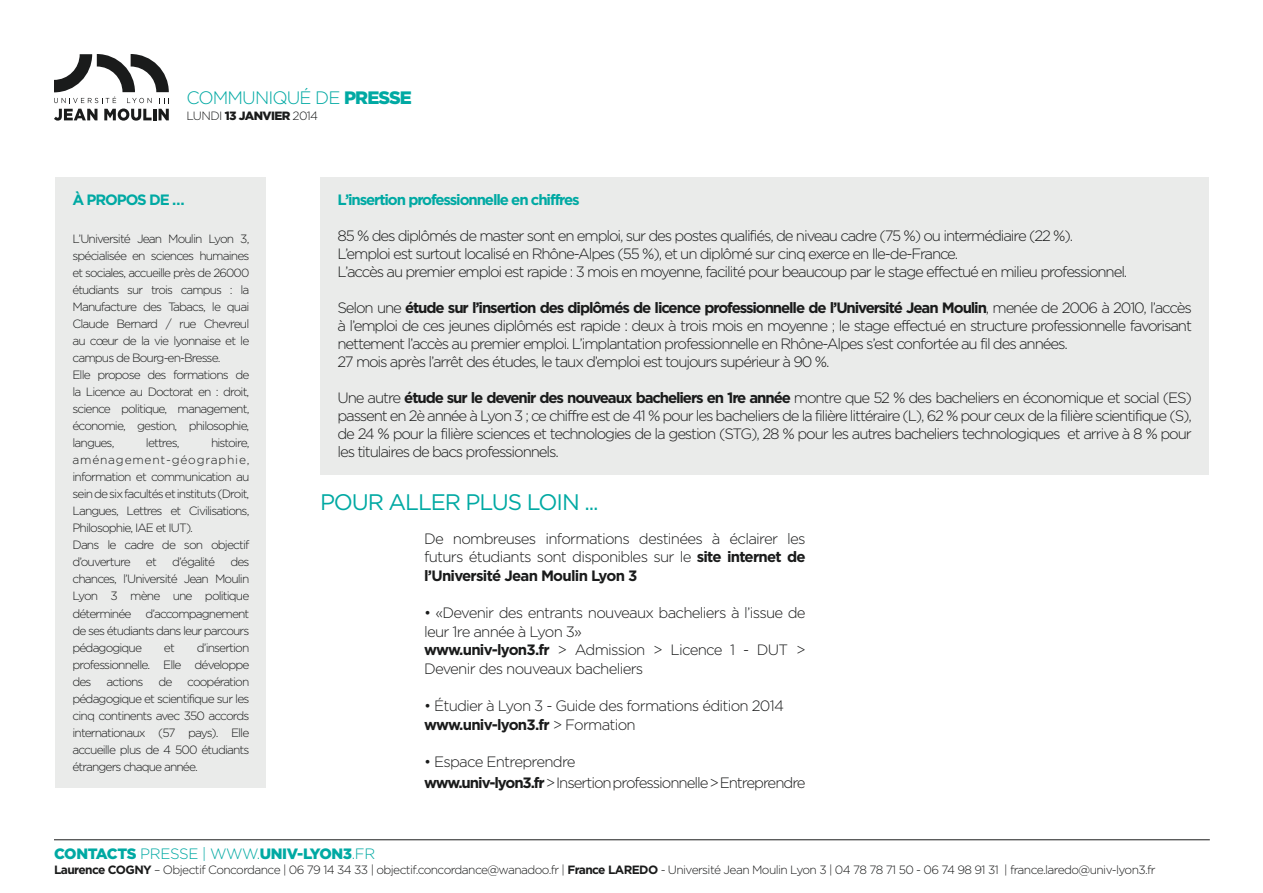
<style>
.page{position:relative;width:1263px;height:893px;background:#fff}
.page>*{position:absolute;margin:0;border:0;box-sizing:border-box;transform-origin:0 0}
.Sous-titre{font:22.5px "Gotham";letter-spacing:-.05em;color:#00a9a3}
.t1{font:300 18px "Gotham";letter-spacing:-.05em;color:#00a9a3}
.Texte{font:300 15px/18px "Gotham";letter-spacing:-.075em;color:#1a1b1b;text-align:justify}
.Texte-2{font:300 15px/18.6px "Gotham";letter-spacing:-.05em;color:#1a1b1b}
.t2{font:700 15px "Gotham";letter-spacing:-.075em;color:#00a9a3}
.t3{font:900 15px "Gotham";letter-spacing:-.025em;color:#00a9a3}
.Texte-3{font:700 15px "Gotham";letter-spacing:-.05em;color:#1a1b1b}
.Texte-4{font:300 12px/17.1px "Gotham";letter-spacing:-.075em;color:#1a1b1b;text-align:justify}
.Texte-5{font:300 12px "Gotham";letter-spacing:-.05em;color:#1a1b1b}
.Texte-6{font:300 11.85px "Gotham";letter-spacing:-.075em;color:#1a1b1b}
.s1{font-weight:900}
.s2{font-size:11.85px}
.s3{font-size:12px}
.s4{font-weight:700}
.s5{font-weight:300}
</style>
<div class="page">
<hr style="left:54px;top:839px;width:1156px;height:1px;background:#1a1b1b">
<svg style="left:54px;top:54px;width:115px;height:49px"></svg>
<svg style="left:54px;top:109px;width:43px;height:12px"></svg>
<svg style="left:104px;top:109px;width:65px;height:12px"></svg>
<div style="left:56px;top:177px;width:210px;height:611px;background:#eaebea"></div>
<div style="left:320px;top:177px;width:889px;height:297px;background:#eaebea"></div>
<p class="t1" style="left:186px;top:87px;width:227px">COMMUNIQUÉ DE <span class="s1">PRESSE</span></p>
<p class="Texte-5" style="left:186px;top:109px;width:133px">LUNDI <span class="s1">13 JANVIER</span> 2014</p>
<p class="t2" style="left:73px;top:191px;width:114px">À PROPOS DE …</p>
<p class="Texte-4" style="left:73px;top:230px;width:178px">L’Université Jean Moulin Lyon 3, spécialisée en sciences humaines et sociales, accueille près de <span class="s2">26000</span></p>
<p class="Texte-6" style="left:73px;top:283px;width:178px">étudiants sur trois campus : <span class="s3">la</span></p>
<p class="Texte-4" style="left:73px;top:298px;width:178px">Manufacture des Tabacs, le quai Claude Bernard / rue Chevreul au cœur de la vie lyonnaise et le campus de Bourg-en-Bresse.</p>
<p class="Texte-4" style="left:73px;top:366px;width:178px">Elle propose des formations de la Licence au Doctorat en : droit, science politique, management, économie, gestion, philosophie, langues,</p>
<p class="Texte-4" style="left:73px;top:434px;width:178px;text-indent:138px">histoire, aménagement-géographie, information et communication au sein de six facultés et instituts (Droit, Langues, Lettres et Civilisations, Philosophie, IAE et IUT).</p>
<p class="Texte-4" style="left:73px;top:536px;width:178px">Dans le cadre de son objectif d’ouverture</p>
<p class="Texte-4" style="left:146px;top:434px;width:35px">lettres,</p>
<p class="Texte-4" style="left:73px;top:553px;width:178px;text-indent:158px">des chances, l’Université Jean Moulin Lyon 3 mène une politique déterminée d’accompagnement de ses étudiants dans leur parcours pédagogique</p>
<p class="Texte-4" style="left:146px;top:553px;width:12px">et</p>
<p class="Texte-4" style="left:172px;top:553px;width:45px">d’égalité</p>
<p class="Texte-4" style="left:73px;top:639px;width:178px;text-indent:124px">d’insertion professionnelle. Elle développe des actions de coopération pédagogique et scientifique sur les cinq continents avec 350 accords internationaux (57 pays). Elle accueille plus de 4 500 étudiants étrangers chaque année.</p>
<p class="Texte-4" style="left:164px;top:639px;width:12px">et</p>
<p class="t2" style="left:337px;top:191px;width:244px">L’insertion professionnelle en chiffres</p>
<p class="Texte" style="left:337px;top:227px;width:737px">85 % des diplômés de master sont en emploi, sur des postes qualifiés, de niveau cadre (75 %) ou intermédiaire (22 %).</p>
<p class="Texte" style="left:337px;top:245px;width:622px">L’emploi est surtout localisé en Rhône-Alpes (55 %), et un diplômé sur cinq exerce en Ile-de-France.</p>
<p class="Texte" style="left:337px;top:263px;width:791px">L’accès au premier emploi est rapide : 3 mois en moyenne, facilité pour beaucoup par le stage effectué en milieu professionnel.</p>
<p class="Texte" style="left:337px;top:299px;width:856px">Selon une <span class="s4">étude sur l’insertion des diplômés de licence professionnelle de l’Université Jean Moulin</span>, menée de 2006 à 2010, l’accès à l’emploi de ces jeunes diplômés est rapide : deux à trois mois en moyenne ; le stage effectué en structure professionnelle favorisant nettement l’accès au premier emploi. L’implantation professionnelle en Rhône-Alpes s’est confortée au fil des années.</p>
<p class="Texte" style="left:337px;top:353px;width:493px">27 mois après l’arrêt des études, le taux d’emploi est toujours supérieur à 90 %.</p>
<p class="Texte" style="left:337px;top:389px;width:856px">Une autre <span class="s4">étude sur le devenir des nouveaux bacheliers en 1re année</span> montre que 52 % des bacheliers en économique et social (ES) passent en 2è année à Lyon 3 ; ce chiffre est de 41 % pour les bacheliers de la filière littéraire (L), 62 % pour ceux de la filière scientifique (S), de 24 % pour la filière sciences et technologies de la gestion (STG), 28 % pour les autres bacheliers technologiques et arrive à 8 % pour les titulaires de bacs professionnels.</p>
<p class="Sous-titre" style="left:320px;top:490px;width:280px">POUR ALLER PLUS LOIN ...</p>
<p class="Texte" style="left:424px;top:529px;width:383px;line-height:18.6px">De nombreuses informations destinées à éclairer les futurs étudiants sont disponibles sur le <span class="s4">site internet de l’Université Jean Moulin Lyon 3</span></p>
<p class="Texte-2" style="left:424px;top:603px;width:383px">• «Devenir des entrants nouveaux bacheliers à l’issue de leur 1re année à Lyon 3»</p>
<p class="Texte-2" style="left:424px;top:641px;width:383px"><span class="s4">www.univ-lyon3.fr</span> &gt; Admission &gt; Licence 1 - DUT &gt;<br>Devenir des nouveaux bacheliers</p>
<p class="Texte-2" style="left:424px;top:696px;width:361px">• Étudier à Lyon 3 - Guide des formations édition 2014</p>
<p class="Texte-3" style="left:424px;top:716px;width:213px">www.univ-lyon3.fr <span class="s5">&gt; Formation</span></p>
<p class="Texte-2" style="left:424px;top:752px;width:153px">• Espace Entreprendre</p>
<p class="Texte" style="left:424px;top:773px;width:383px"><span class="s4">www.univ-lyon3.fr</span> &gt; Insertion professionnelle &gt; Entreprendre</p>
<p class="t3" style="left:54px;top:845px;width:323px">CONTACTS <span class="s5">PRESSE | WWW.</span>UNIV-LYON3<span class="s5">.FR</span></p>
<p class="Texte-5" style="left:54px;top:863px;width:1103px"><span class="s4">Laurence COGNY</span> – Objectif Concordance | 06 79 14 34 33 | objectif.concordance@wanadoo.fr | <span class="s4">France LAREDO</span> - Université Jean Moulin Lyon 3 | 04 78 78 71 50 - 06 74 98 91 31 | france.laredo@univ-lyon3.fr</p>
</div>
